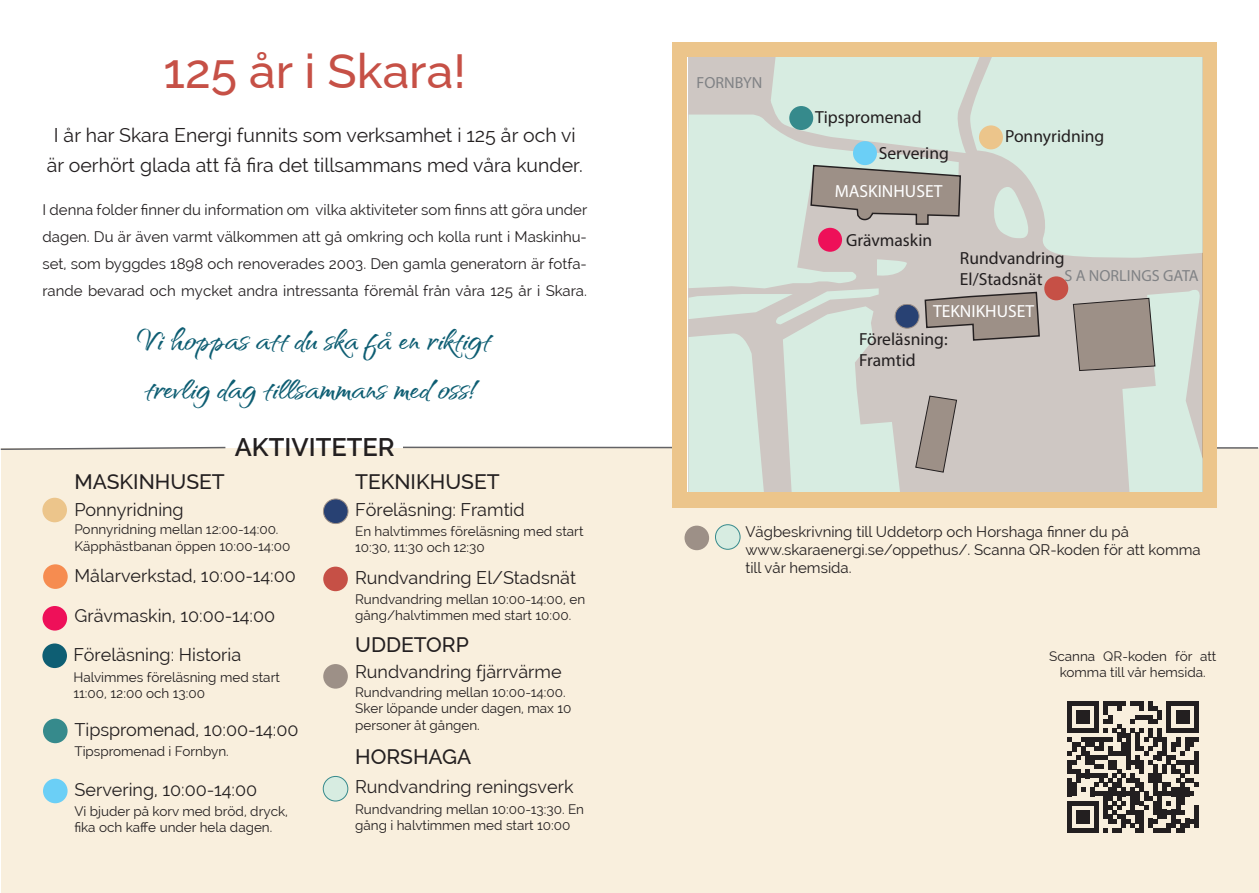
<style>
.page{position:relative;width:1259px;height:893px;background:#fff}
.page>*{position:absolute;margin:0;border:0;box-sizing:border-box;transform-origin:0 0}
.t1{font:500 48px "Raleway";color:#c65046}
.t2{font:700 40.5px/48.6px "Qwitcher Grypen";color:#0e5e73}
.t3{font:600 25.5px "Raleway";color:#231f20}
.t4{font:500 21px "Raleway";color:#231f20}
.t5{font:19.5px/30px "Raleway";color:#231f20;text-align:center}
.t6{font:18px "Raleway";color:#231f20}
.t7{font:17.55px/21px "Myriad Pro";color:#231f20}
.t8{font:17.55px "Myriad Pro";color:#fff}
.t9{font:16.05px "Myriad Pro";color:#808285}
.t10{font:15px/27px "Raleway";color:#231f20;text-align:justify}
.t11{font:13.5px/16.5px "Raleway";color:#231f20}
</style>
<div class="page">
<div style="left:1px;top:448px;width:1257px;height:445px;background:#f9efdd"></div>
<div style="left:672px;top:42px;width:544px;height:465px;background:#ecc58b"></div>
<div style="left:688px;top:57px;width:514px;height:435px;background:#cec7c3"></div>
<svg style="left:688px;top:115px;width:270px;height:173px;fill:#d7ece1"></svg>
<svg style="left:770px;top:57px;width:200px;height:96px;background:#d5e7dd"></svg>
<svg style="left:970px;top:57px;width:232px;height:201px;background:#d5e6dc"></svg>
<svg style="left:809px;top:164px;width:152px;height:62px"></svg>
<svg style="left:403px;top:288px;width:856px;height:204px"></svg>
<div style="left:979px;top:125px;width:24px;height:24px;background:#ecc58b;border-radius:50%"></div>
<div style="left:853px;top:141px;width:24px;height:24px;background:#6bcff6;border-radius:50%"></div>
<div style="left:789px;top:106px;width:24px;height:24px;background:#368a8c;border-radius:50%"></div>
<div style="left:818px;top:228px;width:24px;height:24px;background:#ee1059;border-radius:50%"></div>
<div style="left:1044px;top:276px;width:24px;height:24px;background:#c65046;border-radius:50%"></div>
<div style="left:895px;top:304px;width:24px;height:24px;background:#284173;border-radius:50%"></div>
<div style="left:895px;top:304px;width:24px;height:24px;border:1px solid #9d9087;border-radius:50%"></div>
<svg style="left:1067px;top:701px;width:131px;height:131px"></svg>
<div style="left:1193px;top:805px;width:5px;height:23px;background:#231f20"></div>
<svg style="left:0;top:446px;width:226px;height:4px"></svg>
<div style="left:42px;top:498px;width:25px;height:24px;background:#ecc58b;border-radius:50%"></div>
<div style="left:43px;top:606px;width:24px;height:25px;background:#ee1059;border-radius:50%"></div>
<div style="left:43px;top:564px;width:25px;height:25px;background:#f68c50;border-radius:50%"></div>
<div style="left:323px;top:567px;width:25px;height:24px;background:#c65046;border-radius:50%"></div>
<div style="left:42px;top:643px;width:25px;height:25px;background:#0e5e73;border-radius:50%"></div>
<div style="left:323px;top:664px;width:25px;height:25px;background:#9d9087;border-radius:50%"></div>
<div style="left:323px;top:776px;width:25px;height:25px;background:#d7ece1;border-radius:50%"></div>
<div style="left:323px;top:776px;width:25px;height:25px;border:1px solid #368a8c;border-radius:50%"></div>
<div style="left:323px;top:499px;width:25px;height:25px;background:#284173;border-radius:50%"></div>
<div style="left:323px;top:499px;width:25px;height:25px;border:1px solid #9d9087;border-radius:50%"></div>
<div style="left:43px;top:719px;width:25px;height:24px;background:#368a8c;border-radius:50%"></div>
<div style="left:43px;top:779px;width:25px;height:24px;background:#6bcff6;border-radius:50%"></div>
<div style="left:684px;top:526px;width:25px;height:24px;background:#9d9087;border-radius:50%"></div>
<div style="left:715px;top:525px;width:25px;height:24px;background:#d7ece1;border-radius:50%"></div>
<div style="left:715px;top:524px;width:25px;height:26px;border:1px solid #368a8c;border-radius:50%"></div>
<h1 class="t1" style="left:164px;top:32px;width:304px">125 år i Skara!</h1>
<h3 class="t5" style="left:47px;top:120px;width:537px">I år har Skara Energi funnits som verksamhet i 125 år och vi är oerhört glada att få fira det tillsammans med våra kunder.</h3>
<p class="t10" style="left:43px;top:196px;width:546px">I denna folder finner du information om vilka aktiviteter som finns att göra under dagen. Du är även varmt välkommen att gå omkring och kolla runt i Maskinhu&shy;set, som byggdes 1898 och renoverades 2003. Den gamla generatorn är fotfa&shy;rande bevarad och mycket andra intressanta föremål från våra 125 år i Skara.</p>
<h2 class="t2" style="left:138px;top:316px;width:354px">Vi hoppas att du ska få en riktigt trevlig dag tillsammans med oss!</h2>
<h3 class="t3" style="left:235px;top:427px;width:161px">AKTIVITETER</h3>
<h3 class="t4" style="left:74px;top:465px;width:152px">MASKINHUSET</h3>
<h3 class="t4" style="left:355px;top:464px;width:146px">TEKNIKHUSET</h3>
<h3 class="t6" style="left:74px;top:499px;width:111px">Ponnyridning</h3>
<p class="t11" style="left:74px;top:521px;width:218px">Ponnyridning mellan 12:00-14:00.<br>Käpphästbanan öppen 10:00-14:00</p>
<h3 class="t6" style="left:355px;top:499px;width:171px">Föreläsning: Framtid</h3>
<p class="t11" style="left:355px;top:523px;width:230px">En halvtimmes föreläsning med start<br>10:30, 11:30 och 12:30</p>
<h3 class="t6" style="left:74px;top:565px;width:223px">Målarverkstad, 10:00-14:00</h3>
<h3 class="t6" style="left:355px;top:567px;width:222px">Rundvandring El/Stadsnät</h3>
<h3 class="t6" style="left:74px;top:606px;width:202px">Grävmaskin, 10:00-14:00</h3>
<h3 class="t6" style="left:73px;top:645px;width:169px">Föreläsning: Historia</h3>
<p class="t11" style="left:73px;top:669px;width:208px">Halvimmes föreläsning med start<br>11:00, 12:00 och 13:00</p>
<h3 class="t6" style="left:74px;top:719px;width:226px">Tipspromenad, 10:00-14:00</h3>
<p class="t11" style="left:74px;top:743px;width:156px">Tipspromenad i Fornbyn.</p>
<h3 class="t6" style="left:74px;top:779px;width:184px">Servering, 10:00-14:00</h3>
<p class="t11" style="left:74px;top:803px;width:215px">Vi bjuder på korv med bröd, dryck, fika och kaffe under hela dagen.</p>
<p class="t11" style="left:355px;top:591px;width:231px">Rundvandring mellan 10:00-14:00, en gång/halvtimmen med start 10:00.</p>
<h3 class="t4" style="left:355px;top:627px;width:115px">UDDETORP</h3>
<h3 class="t6" style="left:355px;top:661px;width:208px">Rundvandring fjärrvärme</h3>
<p class="t11" style="left:355px;top:684px;width:218px">Rundvandring mellan 10:00-14:00.<br>Sker löpande under dagen, max 10 personer åt gången.</p>
<h3 class="t4" style="left:355px;top:740px;width:118px">HORSHAGA</h3>
<h3 class="t6" style="left:355px;top:777px;width:220px">Rundvandring reningsverk</h3>
<p class="t11" style="left:355px;top:801px;width:230px">Rundvandring mellan 10:00-13:30. En gång i halvtimmen med start 10:00</p>
<p class="t9" style="left:696px;top:73px;width:67px">FORNBYN</p>
<p class="t7" style="left:815px;top:107px;width:108px">Tipspromenad</p>
<p class="t7" style="left:878px;top:142px;width:72px">Servering</p>
<p class="t8" style="left:835px;top:180px;width:109px">MASKINHUSET</p>
<p class="t7" style="left:1005px;top:126px;width:101px">Ponnyridning</p>
<p class="t7" style="left:846px;top:229px;width:88px">Grävmaskin</p>
<p class="t7" style="left:960px;top:248px;width:106px">Rundvandring<br>El/Stadsnät</p>
<p class="t9" style="left:1064px;top:266px;width:136px">S A NORLINGS GATA</p>
<p class="t8" style="left:933px;top:300px;width:103px">TEKNIKHUSET</p>
<p class="t7" style="left:859px;top:328px;width:90px">Föreläsning:<br>Framtid</p>
<p class="t10" style="left:745px;top:523px;width:457px;line-height:18px;text-align:left">Vägbeskrivning till Uddetorp och Horshaga finner du på www.skaraenergi.se/oppethus/. Scanna QR-koden för att komma till vår hemsida.</p>
<p class="t11" style="left:1049px;top:648px;width:169px;text-align:center">Scanna QR-koden för att komma till vår hemsida.</p>
</div>
